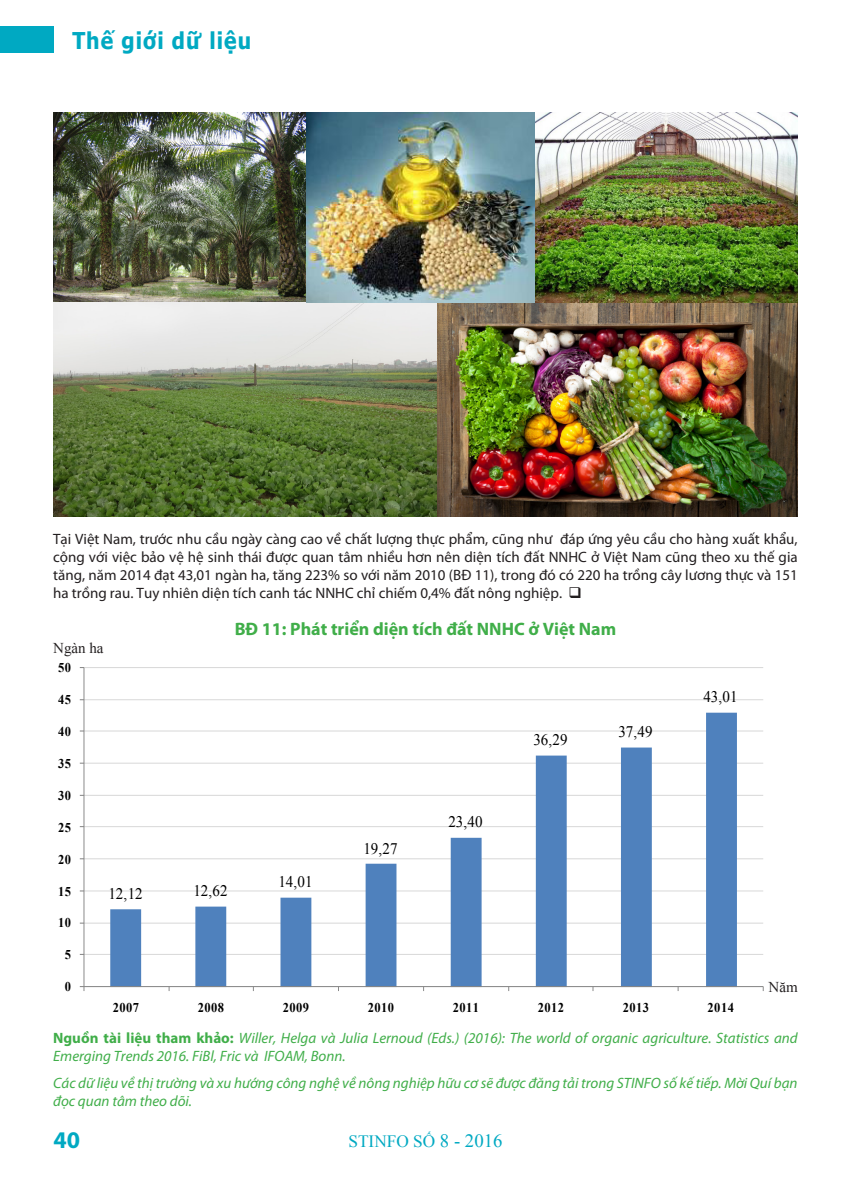
<style>
.page{position:relative;width:851px;height:1191px;background:#fff}
.page>*{position:absolute;margin:0;border:0;box-sizing:border-box;transform-origin:0 0}
.t1{font:700 24px "Myriad Pro";color:#00a9c2}
.t2{font:700 23.1px "Tahoma";letter-spacing:.05em;color:#00a9c2;scale:.91 1}
.t3{font:700 18px "Myriad Pro";color:#40ae49}
.t4{font:17.25px "Times New Roman";color:#00a9c2}
.t5{font:16.05px "Times New Roman";color:#000;scale:.93 1}
.t6{font:15px/18px "Myriad Pro";color:#231f20;text-align:justify}
.t7{font:italic 15px/18px "Myriad Pro";color:#40ae49}
.t8{font:15px "Times New Roman";color:#231f20}
.t9{font:700 13.35px "Times New Roman";letter-spacing:.035em;color:#000;scale:.93 1}
.s1{font-weight:700;font-style:normal}
.s2{font-size:18.75px}
</style>
<div class="page">
<div style="left:0;top:26px;width:53px;height:27px;background:#00a9c2"></div>
<hr style="left:84px;top:954px;width:679px;height:1px;background:#d9d9d9">
<hr style="left:84px;top:922px;width:679px;height:1px;background:#d9d9d9">
<hr style="left:84px;top:890px;width:679px;height:1px;background:#d9d9d9">
<hr style="left:84px;top:858px;width:679px;height:1px;background:#d9d9d9">
<hr style="left:84px;top:826px;width:679px;height:1px;background:#d9d9d9">
<hr style="left:84px;top:795px;width:679px;height:1px;background:#d9d9d9">
<hr style="left:84px;top:762px;width:679px;height:1px;background:#d9d9d9">
<hr style="left:84px;top:730px;width:679px;height:1px;background:#d9d9d9">
<hr style="left:84px;top:699px;width:679px;height:1px;background:#d9d9d9">
<hr style="left:84px;top:667px;width:679px;height:1px;background:#d9d9d9">
<svg style="left:110px;top:712px;width:626px;height:274px"></svg>
<hr style="left:83px;top:667px;width:1px;height:319px;background:#868686">
<hr style="left:84px;top:986px;width:679px;height:1px;background:#868686">
<img style="left:53px;top:113px;width:744px;height:403px">
<h2 class="t2" style="left:72px;top:24px;width:198px">Thế giới dữ liệu</h2>
<p class="t6" style="left:53px;top:530px;width:746px">Tại Việt Nam, trước nhu cầu ngày càng cao về chất lượng thực phẩm, cũng như đáp ứng yêu cầu cho hàng xuất khẩu, cộng với việc bảo vệ hệ sinh thái được quan tâm nhiều hơn nên diện tích đất NNHC ở Việt Nam cũng theo xu thế gia tăng, năm 2014 đạt 43,01 ngàn ha, tăng 223% so với năm 2010 (BĐ 11), trong đó có 220 ha trồng cây lương thực và 151 ha trồng rau. Tuy nhiên diện tích canh tác NNHC chỉ chiếm 0,4% đất nông nghiệp. ❑</p>
<p class="t3" style="left:235px;top:617px;width:383px">BĐ 11: Phát triển diện tích đất NNHC ở Việt Nam</p>
<p class="t8" style="left:53px;top:637px;width:52px">Ngàn ha</p>
<p class="t9" style="left:58px;top:658px;width:15px">50</p>
<p class="t9" style="left:58px;top:690px;width:15px">45</p>
<p class="t9" style="left:58px;top:722px;width:15px">40</p>
<p class="t9" style="left:58px;top:754px;width:15px">35</p>
<p class="t9" style="left:58px;top:786px;width:15px">30</p>
<p class="t9" style="left:58px;top:818px;width:15px">25</p>
<p class="t9" style="left:58px;top:850px;width:15px">20</p>
<p class="t9" style="left:58px;top:882px;width:15px">15</p>
<p class="t9" style="left:58px;top:913px;width:15px">10</p>
<p class="t9" style="left:65px;top:945px;width:8px">5</p>
<p class="t9" style="left:65px;top:977px;width:8px">0</p>
<p class="t5" style="left:108px;top:883px;width:38px">12,12</p>
<p class="t5" style="left:193px;top:879px;width:38px">12,62</p>
<p class="t5" style="left:278px;top:871px;width:38px">14,01</p>
<p class="t5" style="left:363px;top:837px;width:38px">19,27</p>
<p class="t5" style="left:448px;top:811px;width:38px">23,40</p>
<p class="t5" style="left:533px;top:729px;width:38px">36,29</p>
<p class="t5" style="left:618px;top:721px;width:38px">37,49</p>
<p class="t5" style="left:703px;top:686px;width:38px">43,01</p>
<p class="t9" style="left:113px;top:998px;width:30px">2007</p>
<p class="t9" style="left:198px;top:998px;width:30px">2008</p>
<p class="t9" style="left:283px;top:998px;width:30px">2009</p>
<p class="t9" style="left:367px;top:998px;width:30px">2010</p>
<p class="t9" style="left:452px;top:998px;width:30px">2011</p>
<p class="t9" style="left:537px;top:998px;width:30px">2012</p>
<p class="t9" style="left:622px;top:998px;width:30px">2013</p>
<p class="t9" style="left:707px;top:998px;width:30px">2014</p>
<p class="t8" style="left:768px;top:976px;width:31px">Năm</p>
<p class="t7" style="left:53px;top:1028px;width:746px"><span class="s1">Nguồn tài liệu tham khảo:</span> Willer, Helga và Julia Lernoud (Eds.) (2016): The world of organic agriculture. Statistics and<br>Emerging Trends 2016. FiBl, Fric và IFOAM, Bonn.</p>
<p class="t7" style="left:53px;top:1073px;width:745px">Các dữ liệu về thị trường và xu hướng công nghệ về nông nghiệp hữu cơ sẽ được đăng tải trong STINFO số kế tiếp. Mời Quí bạn đọc quan tâm theo dõi.</p>
<p class="t1" style="left:53px;top:1124px;width:28px">40</p>
<p class="t4" style="left:348px;top:1130px;width:155px">STINFO SỐ <span class="s2">8 - 2016</span></p>
</div>
